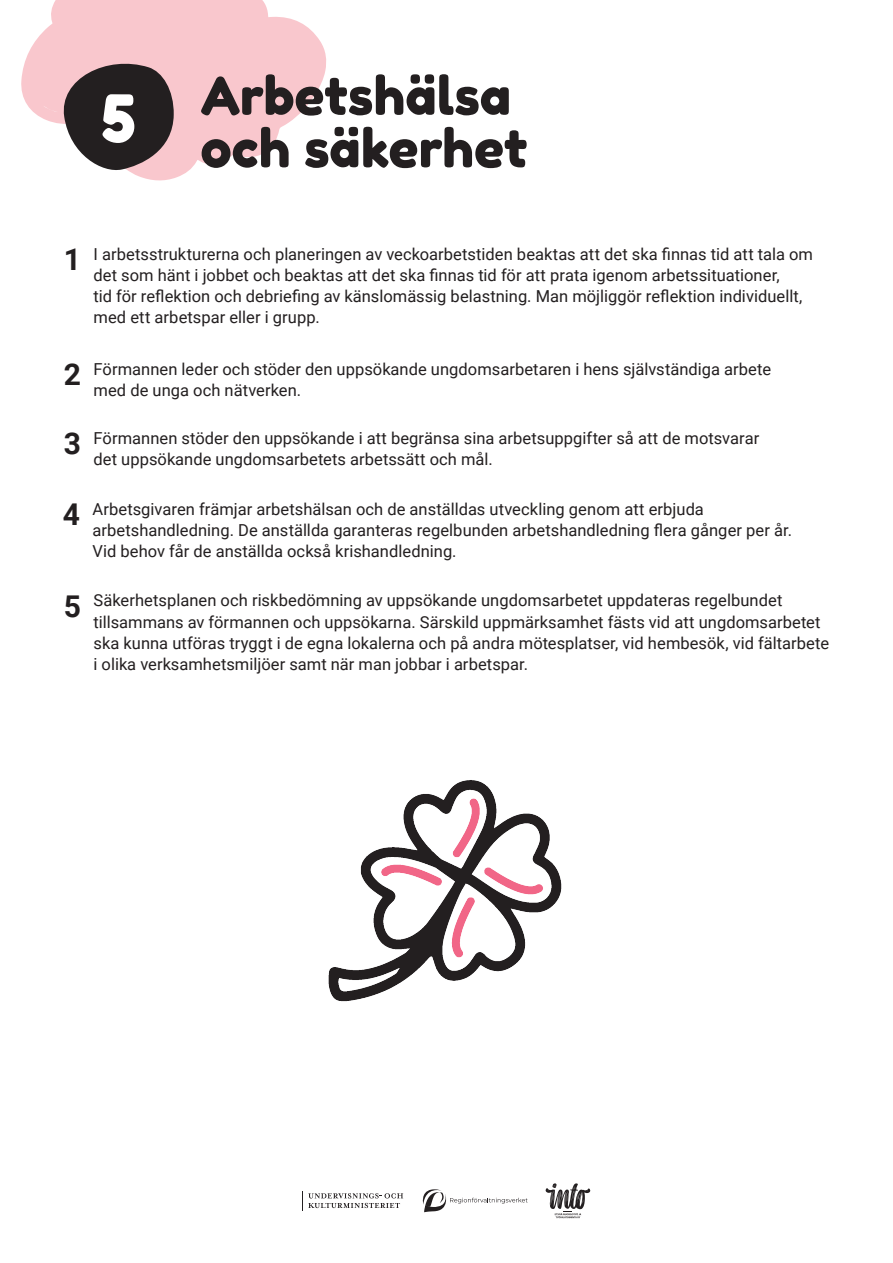
<style>
.page{position:relative;width:893px;height:1263px;background:#fff}
.page>*{position:absolute;margin:0;border:0;box-sizing:border-box;transform-origin:0 0}
.t1{font:64.95px "Fredoka One";color:#fff}
.t2{font:52.5px/52.5px "Fredoka One";letter-spacing:-.005em;color:#231f20}
.t3{font:700 30px "Roboto";color:#231f20}
.t4{font:16.5px/21px "Roboto";letter-spacing:.005em;color:#231f20}
</style>
<div class="page">
<svg style="left:21px;top:0;width:305px;height:181px;fill:#f9c7cd"></svg>
<svg style="left:59px;top:54px;width:115px;height:120px;background:#6b5c5e"></svg>
<img style="left:328px;top:780px;width:234px;height:222px">
<svg style="left:545px;top:1183px;width:45px;height:35px"></svg>
<svg style="left:422px;top:1189px;width:106px;height:23px"></svg>
<svg style="left:308px;top:1193px;width:95px;height:16px"></svg>
<h1 class="t1" style="left:102px;top:79px;width:36px">5</h1>
<h2 class="t2" style="left:200px;top:69px;width:329px">Arbetshälsa och säkerhet</h2>
<h3 class="t3" style="left:64px;top:239px;width:19px">1</h3>
<p class="t4" style="left:94px;top:243px;width:721px">I arbetsstrukturerna och planeringen av veckoarbetstiden beaktas att det ska finnas tid att tala om det som hänt i jobbet och beaktas att det ska finnas tid för att prata igenom arbetssituationer,<br>tid för reflektion och debriefing av känslomässig belastning. Man möjliggör reflektion individuellt, med ett arbetspar eller i grupp.</p>
<h3 class="t3" style="left:64px;top:353px;width:19px">2</h3>
<h3 class="t3" style="left:64px;top:422px;width:19px">3</h3>
<p class="t4" style="left:94px;top:358px;width:679px">Förmannen leder och stöder den uppsökande ungdomsarbetaren i hens självständiga arbete med de unga och nätverken.</p>
<p class="t4" style="left:94px;top:427px;width:667px">Förmannen stöder den uppsökande i att begränsa sina arbetsuppgifter så att de motsvarar det uppsökande ungdomsarbetets arbetssätt och mål.</p>
<h3 class="t3" style="left:63px;top:493px;width:19px">4</h3>
<p class="t4" style="left:92px;top:498px;width:701px">Arbetsgivaren främjar arbetshälsan och de anställdas utveckling genom att erbjuda arbetshandledning. De anställda garanteras regelbunden arbetshandledning flera gånger per år.<br>Vid behov får de anställda också krishandledning.</p>
<h3 class="t3" style="left:64px;top:585px;width:19px">5</h3>
<p class="t4" style="left:94px;top:589px;width:737px">Säkerhetsplanen och riskbedömning av uppsökande ungdomsarbetet uppdateras regelbundet tillsammans av förmannen och uppsökarna. Särskild uppmärksamhet fästs vid att ungdomsarbetet ska kunna utföras tryggt i de egna lokalerna och på andra mötesplatser, vid hembesök, vid fältarbete i olika verksamhetsmiljöer samt när man jobbar i arbetspar.</p>
</div>
